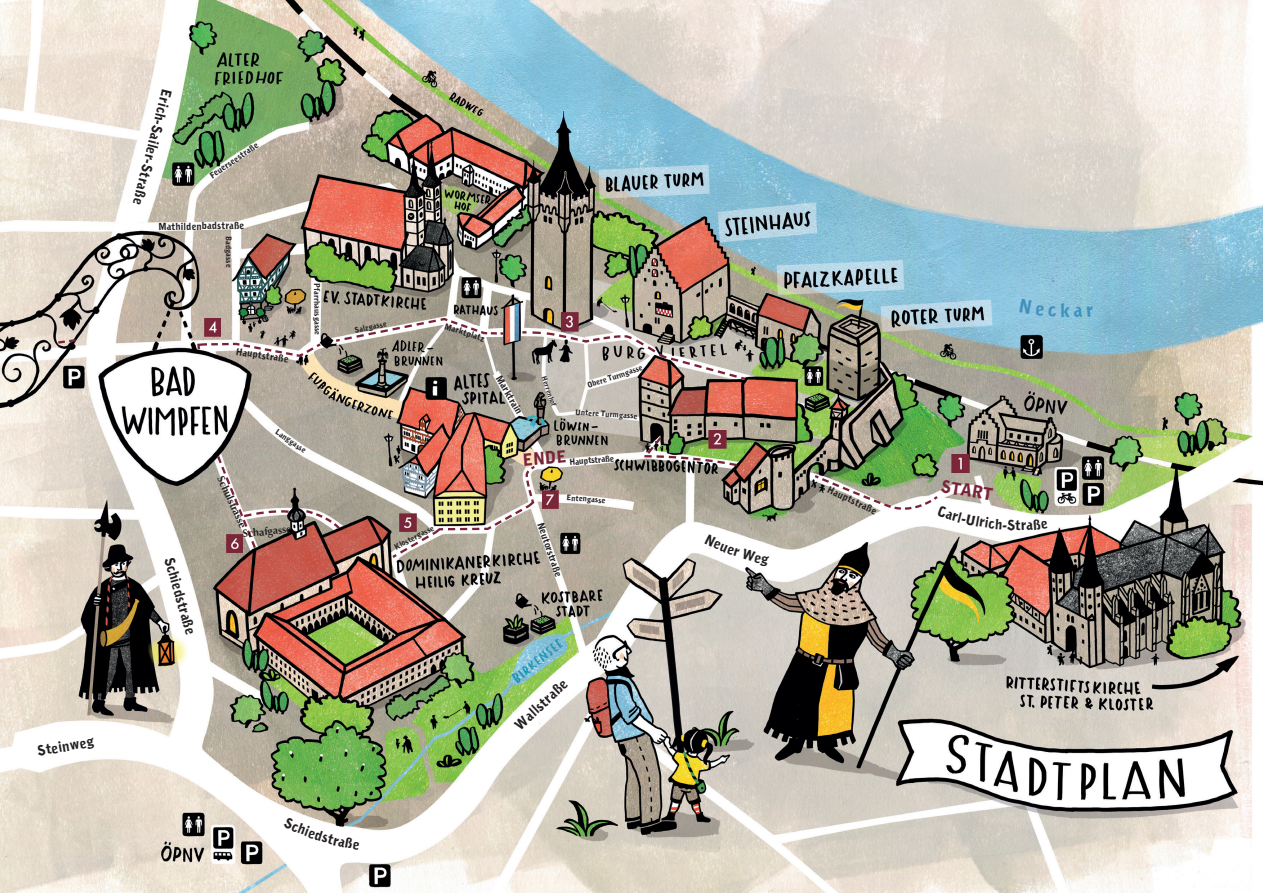
<style>
.page{position:relative;width:1263px;height:893px;background:#fff}
.page>*{position:absolute;margin:0;border:0;box-sizing:border-box;transform-origin:0 0}
.t1{font:18.6px "Naima";color:#4091bc}
.t2{font:17.1px "Naima";color:#792338}
.t3{font:13.95px "Naima";color:#231f20}
.t4{font:700 10.5px "Optima";color:#231f20}
.t5{font:9.75px "Naima";color:#231f20}
.t6{font:8.55px "Naima";color:#231f20}
.t7{font:7.8px "Naima";color:#231f20}
.t8{font:6.9px "Naima";color:#231f20}
</style>
<div class="page">
<img style="left:0;top:0;width:1263px;height:893px">
<img style="left:709px;top:430px;width:17px;height:7px">
<img style="left:561px;top:312px;width:17px;height:19px">
<svg style="left:58px;top:339px;width:18px;height:5px"></svg>
<svg style="left:522px;top:331px;width:223px;height:49px"></svg>
<svg style="left:644px;top:437px;width:93px;height:29px"></svg>
<svg style="left:306px;top:510px;width:34px;height:19px"></svg>
<svg style="left:336px;top:318px;width:167px;height:24px"></svg>
<svg style="left:197px;top:343px;width:124px;height:14px"></svg>
<svg style="left:217px;top:456px;width:72px;height:92px"></svg>
<svg style="left:392px;top:466px;width:143px;height:92px"></svg>
<img style="left:204px;top:318px;width:17px;height:18px">
<img style="left:400px;top:513px;width:16px;height:18px">
<img style="left:226px;top:534px;width:17px;height:18px">
<img style="left:542px;top:491px;width:17px;height:18px">
<img style="left:952px;top:454px;width:17px;height:19px">
<svg style="left:283px;top:817px;width:76px;height:33px"></svg>
<svg style="left:815px;top:475px;width:200px;height:55px"></svg>
<svg style="left:1022px;top:519px;width:25px;height:11px"></svg>
<svg style="left:1019px;top:299px;width:37px;height:18px"></svg>
<svg style="left:1074px;top:306px;width:20px;height:11px"></svg>
<svg style="left:705px;top:534px;width:64px;height:33px"></svg>
<p class="t3" style="left:36px;top:742px;width:59px;rotate:-10deg">Steinweg</p>
<p class="t3" style="left:175px;top:91px;width:120px;rotate:104deg">Erich-Sailer-Straße</p>
<p class="t5" style="left:158px;top:221px;width:87px;rotate:-1deg">Mathildenbadstraße</p>
<p class="t6" style="left:208px;top:172px;width:58px;rotate:-34deg">Feuerseestraße</p>
<p class="t7" style="left:233px;top:236px;width:33px;rotate:89deg">Badgasse</p>
<p class="t5" style="left:237px;top:345px;width:55px;rotate:9deg">Hauptstraße</p>
<p class="t7" style="left:322px;top:283px;width:53px;rotate:89deg">Pfarrhausgasse</p>
<p class="t7" style="left:279px;top:427px;width:37px;rotate:35deg">Langgasse</p>
<p class="t3" style="left:177px;top:555px;width:82px;rotate:74deg">Schiedstraße</p>
<p class="t4" style="left:226px;top:474px;width:57px;rotate:65deg">Schulstrasse</p>
<p class="t4" style="left:242px;top:528px;width:50px;rotate:-6deg">Schafgasse</p>
<p class="t7" style="left:354px;top:325px;width:34px;rotate:-11deg">Salzgasse</p>
<p class="t6" style="left:446px;top:321px;width:43px;rotate:18deg">Marktplatz</p>
<p class="t5" style="left:504px;top:373px;width:45px;rotate:60deg">Marktrain</p>
<p class="t8" style="left:548px;top:375px;width:33px;rotate:71deg">Herrenhof</p>
<p class="t7" style="left:586px;top:380px;width:59px;rotate:-18deg">O bere Turm gasse</p>
<p class="t7" style="left:576px;top:407px;width:64px;rotate:4deg">U ntere Turm gasse</p>
<p class="t7" style="left:393px;top:543px;width:45px;rotate:-27deg">K lostergasse</p>
<p class="t2" style="left:522px;top:449px;width:46px;rotate:-4deg">END E</p>
<p class="t6" style="left:569px;top:457px;width:46px;rotate:-5deg">Hauptstraße</p>
<p class="t7" style="left:567px;top:493px;width:40px;rotate:4deg">Entengasse</p>
<p class="t5" style="left:546px;top:520px;width:58px;rotate:71deg">Neutorstraße</p>
<p class="t3" style="left:511px;top:720px;width:68px;rotate:-43deg">Wallstraße</p>
<p class="t1" style="left:1060px;top:299px;width:12px">k</p>
<p class="t5" style="left:831px;top:483px;width:55px;rotate:25deg">Hauptstraße</p>
<p class="t2" style="left:943px;top:475px;width:53px;rotate:9deg">START</p>
<p class="t3" style="left:1015px;top:516px;width:7px">t</p>
</div>
